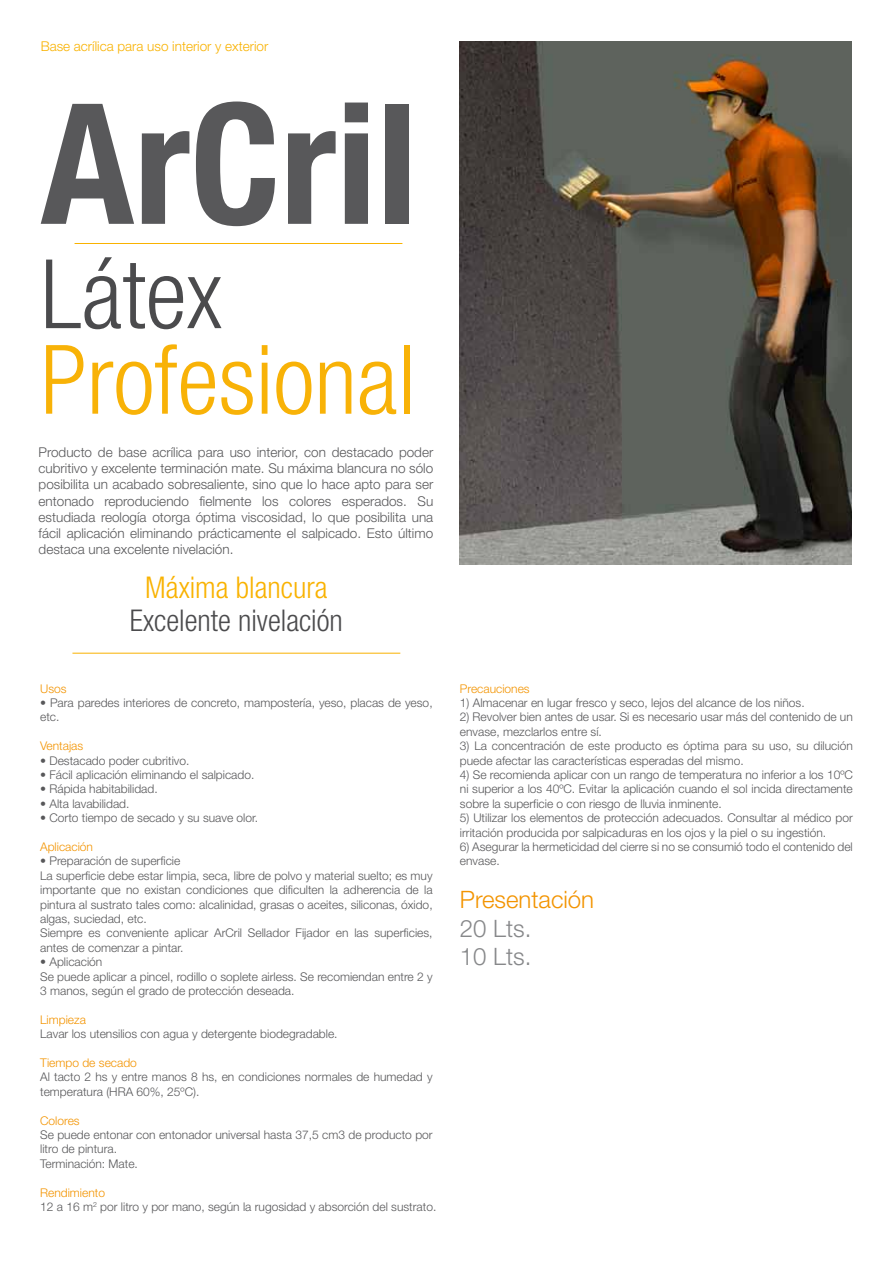
<style>
.page{position:relative;width:893px;height:1263px;background:#fff}
.page>*{position:absolute;margin:0;border:0;box-sizing:border-box;transform-origin:0 0}
.t1{font:700 condensed 168px "Helvetica Neue";color:#58585a}
.t2{font:300 condensed 96px "Helvetica Neue";color:#f8b207}
.t3{font:300 condensed 96px "Helvetica Neue";color:#4b4b4d}
.t4{font:300 condensed 30px "Helvetica Neue";color:#4b4b4d}
.t5{font:300 condensed 30px "Helvetica Neue";color:#f9b200}
.t6{font:300 24px "Helvetica Neue";color:#f39400}
.t7{font:300 24px/28.8px "Helvetica Neue";color:#87888a}
.t8{font:300 13.5px/16.2px "Helvetica Neue";color:#58585a;text-align:justify}
.t9{font:300 13.5px "Helvetica Neue";color:#f9b200}
.t10{font:300 12px/14.4px "Helvetica Neue";color:#58585a}
.t11{font:300 12px "Helvetica Neue";color:#f39400}
.s1{color:#f39400}
</style>
<div class="page">
<hr style="left:72px;top:653px;width:328px;height:1px;background:#f9b200">
<hr style="left:75px;top:243px;width:327px;height:1px;background:#f9b200">
<img style="left:460px;top:42px;width:392px;height:522px">
<p class="t9" style="left:41px;top:38px;width:229px">Base acrílica para uso interior y exterior</p>
<h1 class="t1" style="left:41px;top:62px;width:378px">ArCril</h1>
<h2 class="t3" style="left:41px;top:239px;width:183px">Látex</h2>
<h2 class="t2" style="left:41px;top:325px;width:376px">Profesional</h2>
<p class="t8" style="left:39px;top:444px;width:396px">Producto de base acrílica para uso interior, con destacado poder cubritivo y excelente terminación mate. Su máxima blancura no sólo posibilita un acabado sobresaliente, sino que lo hace apto para ser entonado reproduciendo fielmente los colores esperados. Su estudiada reología otorga óptima viscosidad, lo que posibilita una fácil aplicación eliminando prácticamente el salpicado. Esto último destaca una excelente nivelación.</p>
<h3 class="t5" style="left:145px;top:571px;width:184px">Máxima blancura</h3>
<h3 class="t4" style="left:130px;top:604px;width:215px">Excelente nivelación</h3>
<p class="t11" style="left:40px;top:681px;width:28px">Usos</p>
<p class="t10" style="left:40px;top:695px;width:394px">• Para paredes interiores de concreto, mampostería, yeso, placas de yeso, etc.</p>
<p class="t11" style="left:40px;top:738px;width:45px">Ventajas</p>
<p class="t10" style="left:40px;top:753px;width:151px">• Destacado poder cubritivo.</p>
<p class="t10" style="left:40px;top:767px;width:216px">• Fácil aplicación eliminando el salpicado.</p>
<p class="t10" style="left:40px;top:782px;width:119px">• Rápida habitabilidad.</p>
<p class="t10" style="left:40px;top:796px;width:91px">• Alta lavabilidad.</p>
<p class="t10" style="left:40px;top:810px;width:220px">• Corto tiempo de secado y su suave olor.</p>
<p class="t11" style="left:40px;top:839px;width:54px">Aplicación</p>
<p class="t10" style="left:40px;top:854px;width:394px">• Preparación de superficie<br>La superficie debe estar limpia, seca, libre de polvo y material suelto; es muy importante que no existan condiciones que dificulten la adherencia de la pintura al sustrato tales como: alcalinidad, grasas o aceites, siliconas, óxido, algas, suciedad, etc.<br>Siempre es conveniente aplicar ArCril Sellador Fijador en las superficies, antes de comenzar a pintar.</p>
<p class="t10" style="left:40px;top:954px;width:394px">• Aplicación<br>Se puede aplicar a pincel, rodillo o soplete airless. Se recomiendan entre 2 y<br>3 manos, según el grado de protección deseada.</p>
<p class="t11" style="left:40px;top:1012px;width:47px">Limpieza</p>
<p class="t10" style="left:40px;top:1026px;width:299px">Lavar los utensilios con agua y detergente biodegradable.</p>
<p class="t11" style="left:40px;top:1055px;width:98px">Tiempo de secado</p>
<p class="t10" style="left:40px;top:1070px;width:394px">Al tacto 2 hs y entre manos 8 hs, en condiciones normales de humedad y temperatura (HRA 60%, 25ºC).</p>
<p class="t11" style="left:40px;top:1113px;width:41px">Colores</p>
<p class="t10" style="left:40px;top:1127px;width:394px">Se puede entonar con entonador universal hasta 37,5 cm3 de producto por litro de pintura.<br>Terminación: Mate.</p>
<p class="t10" style="left:40px;top:1185px;width:398px"><span class="s1">Rendimiento<br></span>12 a 16 m<sup>2</sup> por litro y por mano, según la rugosidad y absorción del sustrato.</p>
<p class="t11" style="left:460px;top:681px;width:71px">Precauciones</p>
<p class="t10" style="left:460px;top:695px;width:346px">1) Almacenar en lugar fresco y seco, lejos del alcance de los niños.</p>
<p class="t10" style="left:460px;top:710px;width:394px">2) Revolver bien antes de usar. Si es necesario usar más del contenido de un envase, mezclarlos entre sí.</p>
<p class="t10" style="left:460px;top:738px;width:394px">3) La concentración de este producto es óptima para su uso, su dilución puede afectar las características esperadas del mismo.</p>
<p class="t10" style="left:460px;top:767px;width:394px;text-align:justify">4) Se recomienda aplicar con un rango de temperatura no inferior a los 10ºC ni superior a los 40ºC. Evitar la aplicación cuando el sol incida directamente sobre la superficie o con riesgo de lluvia inminente.</p>
<p class="t10" style="left:460px;top:810px;width:394px">5) Utilizar los elementos de protección adecuados. Consultar al médico por irritación producida por salpicaduras en los ojos y la piel o su ingestión.</p>
<p class="t10" style="left:460px;top:839px;width:394px">6) Asegurar la hermeticidad del cierre si no se consumió todo el contenido del envase.</p>
<h3 class="t6" style="left:460px;top:884px;width:136px">Presentación</h3>
<h3 class="t7" style="left:460px;top:913px;width:73px">20 Lts.<br>10 Lts.</h3>
</div>
